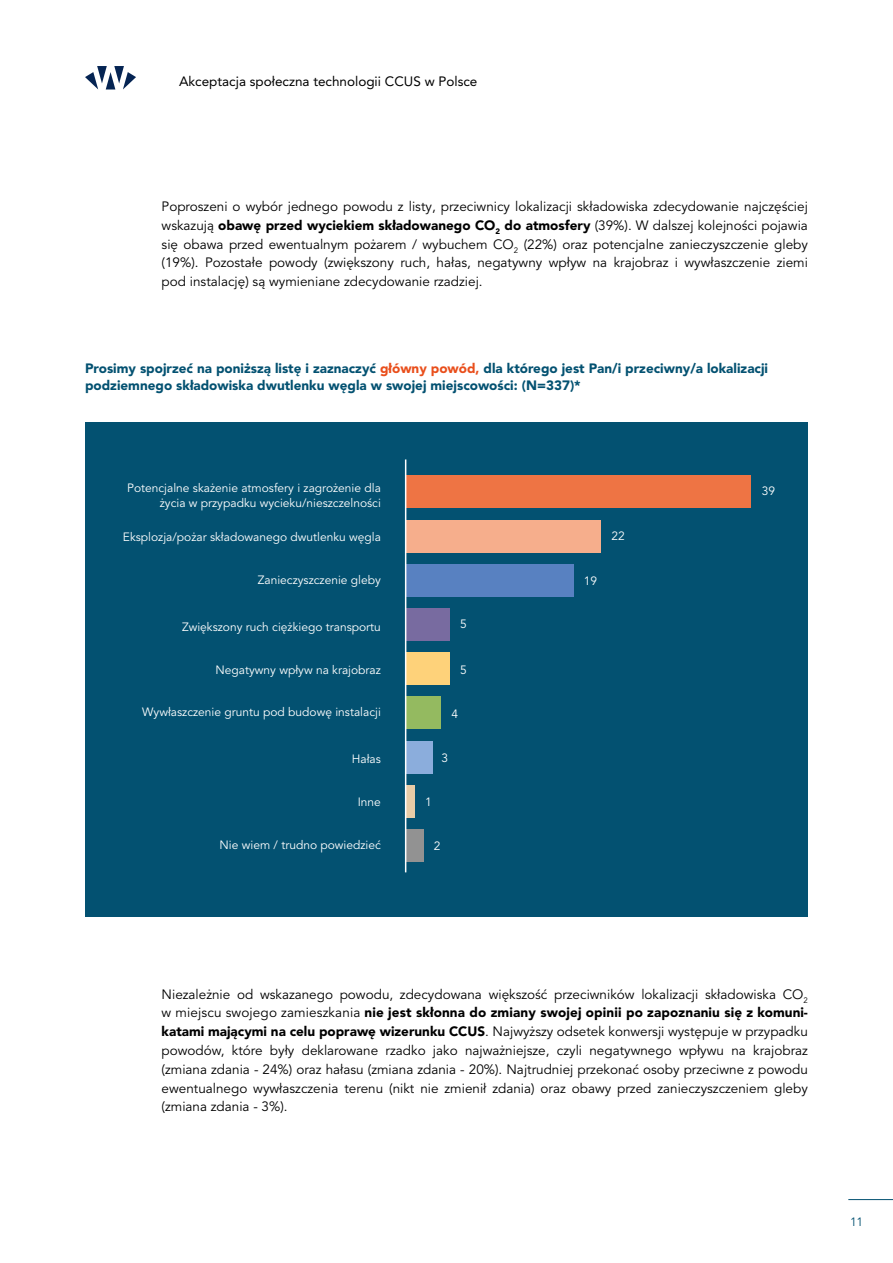
<style>
.page{position:relative;width:893px;height:1263px;background:#fff}
.page>*{position:absolute;margin:0;border:0;box-sizing:border-box;transform-origin:0 0}
.t1{font:13.5px/18.8px "Avenir LT Pro";color:#000;text-align:justify}
.t2{font:900 13.5px/16.2px "Avenir LT Pro";color:#035171}
.t3{font:13.5px "Avenir LT Pro";color:#000}
.t4{font:12px/15px "Avenir LT Pro";color:#fff;text-align:right}
.t5{font:12px "Avenir LT Pro";color:#035171}
.s1{font-weight:900}
.s2{color:#e94e1b}
</style>
<div class="page">
<svg style="left:85px;top:66px;width:51px;height:23px"></svg>
<hr style="left:848px;top:1199px;width:45px;height:1px;background:#035171">
<div style="left:85px;top:422px;width:723px;height:494px;background:#035171"></div>
<div style="left:406px;top:829px;width:17px;height:33px;background:#929292"></div>
<div style="left:406px;top:785px;width:8px;height:33px;background:#e8cca7"></div>
<div style="left:406px;top:741px;width:26px;height:32px;background:#8baddc"></div>
<div style="left:406px;top:696px;width:35px;height:33px;background:#94ba60"></div>
<div style="left:406px;top:652px;width:44px;height:33px;background:#fed27a"></div>
<div style="left:406px;top:608px;width:44px;height:33px;background:#786ba0"></div>
<div style="left:406px;top:564px;width:168px;height:33px;background:#5881c1"></div>
<div style="left:406px;top:520px;width:194px;height:32px;background:#f6ae8c"></div>
<div style="left:406px;top:475px;width:345px;height:33px;background:#ee7444"></div>
<hr style="left:405px;top:459px;width:1px;height:413px;background:#fff">
<p class="t3" style="left:179px;top:73px;width:300px">Akceptacja społeczna technologii CCUS w Polsce</p>
<p class="t1" style="left:162px;top:197px;width:648px">Poproszeni o wybór jednego powodu z listy, przeciwnicy lokalizacji składowiska zdecydowanie najczęściej wskazują <span class="s1">obawę przed wyciekiem składowanego CO</span><sub>2</sub> <span class="s1">do atmosfery</span> (39%). W dalszej kolejności pojawia się obawa przed ewentualnym pożarem / wybuchem CO<sub>2</sub> (22%) oraz potencjalne zanieczyszczenie gleby (19%). Pozostałe powody (zwiększony ruch, hałas, negatywny wpływ na krajobraz i wywłaszczenie ziemi pod instalację) są wymieniane zdecydowanie rzadziej.</p>
<p class="t2" style="left:85px;top:361px;width:685px">Prosimy spojrzeć na poniższą listę i zaznaczyć <span class="s2">główny powód,</span> dla którego jest Pan/i przeciwny/a lokalizacji podziemnego składowiska dwutlenku węgla w swojej miejscowości: (N=337)*</p>
<p class="t4" style="left:127px;top:480px;width:255px">Potencjalne skażenie atmosfery i zagrożenie dla życia w przypadku wycieku/nieszczelności</p>
<p class="t4" style="left:123px;top:530px;width:260px">Eksplozja/pożar składowanego dwutlenku węgla</p>
<p class="t4" style="left:258px;top:572px;width:125px">Zanieczyszczenie gleby</p>
<p class="t4" style="left:182px;top:619px;width:200px">Zwiększony ruch ciężkiego transportu</p>
<p class="t4" style="left:216px;top:662px;width:167px">Negatywny wpływ na krajobraz</p>
<p class="t4" style="left:142px;top:705px;width:240px">Wywłaszczenie gruntu pod budowę instalacji</p>
<p class="t4" style="left:352px;top:752px;width:31px">Hałas</p>
<p class="t4" style="left:358px;top:795px;width:25px">Inne</p>
<p class="t4" style="left:220px;top:837px;width:163px">Nie wiem / trudno powiedzieć</p>
<p class="t4" style="left:460px;top:616px;width:8px">5</p>
<p class="t4" style="left:460px;top:663px;width:8px">5</p>
<p class="t4" style="left:451px;top:707px;width:8px">4</p>
<p class="t4" style="left:441px;top:750px;width:8px">3</p>
<p class="t4" style="left:425px;top:794px;width:8px">1</p>
<p class="t4" style="left:434px;top:839px;width:8px">2</p>
<p class="t4" style="left:584px;top:574px;width:15px">19</p>
<p class="t4" style="left:611px;top:529px;width:15px">22</p>
<p class="t4" style="left:762px;top:484px;width:15px">39</p>
<p class="t1" style="left:162px;top:985px;width:648px">Niezależnie od wskazanego powodu, zdecydowana większość przeciwników lokalizacji składowiska CO<sub>2 </sub>w miejscu swojego zamieszkania <span class="s1">nie jest skłonna do zmiany swojej opinii po zapoznaniu się z komuni&shy;katami mającymi na celu poprawę wizerunku CCUS</span>. Najwyższy odsetek konwersji występuje w przypadku powodów, które były deklarowane rzadko jako najważniejsze, czyli negatywnego wpływu na krajobraz (zmiana zdania - 24%) oraz hałasu (zmiana zdania - 20%). Najtrudniej przekonać osoby przeciwne z powodu ewentualnego wywłaszczenia terenu (nikt nie zmienił zdania) oraz obawy przed zanieczyszczeniem gleby (zmiana zdania - 3%).</p>
<p class="t5" style="left:850px;top:1215px;width:15px">11</p>
</div>
